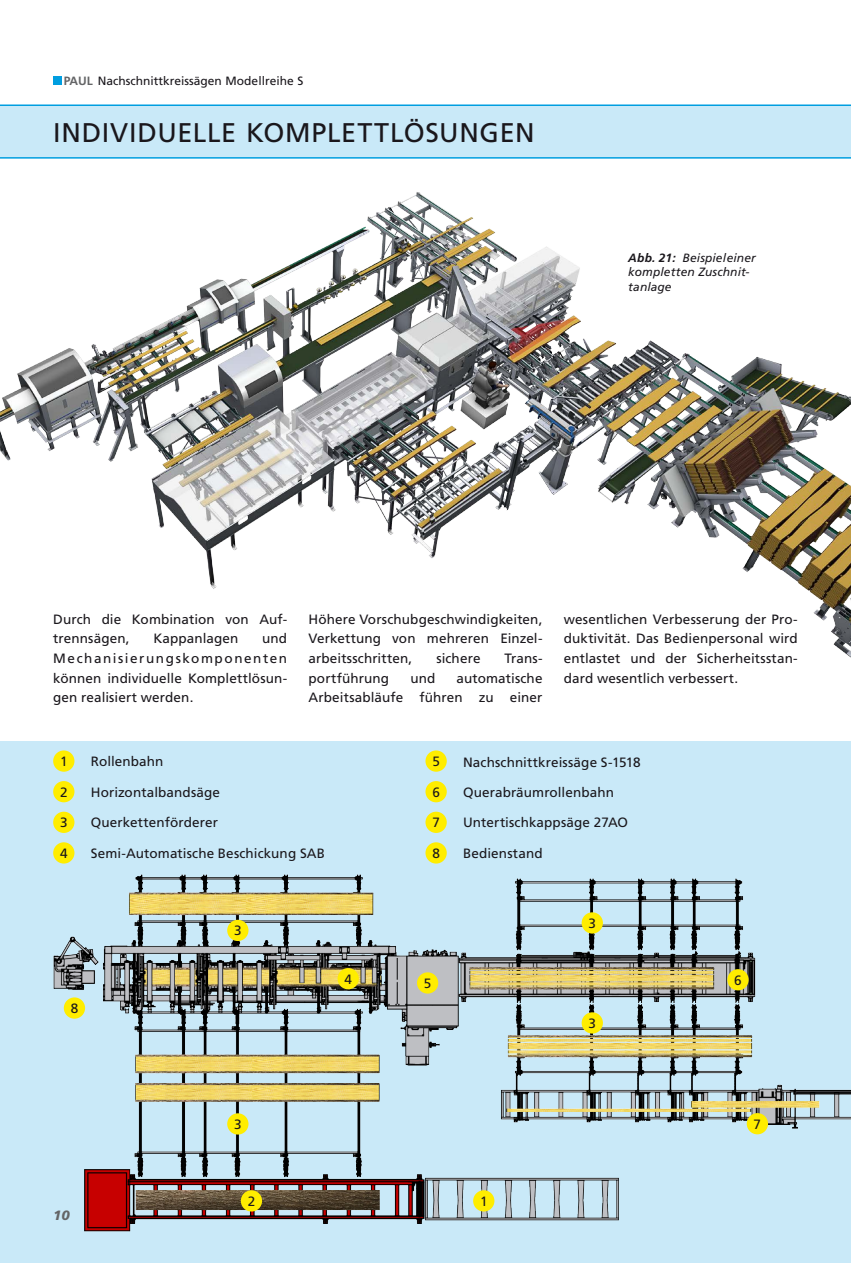
<style>
.page{position:relative;width:851px;height:1263px;background:#fff}
.page>*{position:absolute;margin:0;border:0;box-sizing:border-box;transform-origin:0 0}
.t1{font:27px "Frutiger";letter-spacing:.025em;color:#1a171c}
.t2{font:13.5px/19.6px "Frutiger";letter-spacing:.01em;color:#1a171c;text-align:justify}
.t3{font:italic 900 13.5px "Frutiger";color:#646567}
.t4{font:italic 12px/14.4px "Frutiger";letter-spacing:.01em;color:#1a171c}
.t5{font:12px "Frutiger";color:#1a171c}
.s1{font-weight:700;color:#646567}
.s2{font-weight:700}
</style>
<div class="page">
<div style="left:0;top:741px;width:850px;height:522px;background:#c9e9f8"></div>
<img style="left:0;top:192px;width:850px;height:465px">
<img style="left:53px;top:874px;width:797px;height:357px">
<div style="left:0;top:105px;width:850px;height:53px;background:#c9e9f8"></div>
<hr style="left:0;top:104px;width:850px;height:2px;background:#009ee0">
<hr style="left:0;top:157px;width:850px;height:2px;background:#009ee0">
<div style="left:53px;top:77px;width:9px;height:8px;background:#009ee0"></div>
<div style="left:473px;top:1190px;width:21px;height:21px;background:#ffed00;border-radius:50%"></div>
<div style="left:746px;top:1113px;width:21px;height:21px;background:#ffed00;border-radius:50%"></div>
<div style="left:227px;top:1113px;width:21px;height:21px;background:#ffed00;border-radius:50%"></div>
<div style="left:337px;top:968px;width:22px;height:21px;background:#ffed00;border-radius:50%"></div>
<div style="left:417px;top:972px;width:21px;height:21px;background:#ffed00;border-radius:50%"></div>
<div style="left:53px;top:750px;width:21px;height:22px;background:#ffed00;border-radius:50%"></div>
<div style="left:53px;top:781px;width:21px;height:21px;background:#ffed00;border-radius:50%"></div>
<div style="left:53px;top:812px;width:21px;height:21px;background:#ffed00;border-radius:50%"></div>
<div style="left:425px;top:750px;width:21px;height:22px;background:#ffed00;border-radius:50%"></div>
<div style="left:425px;top:781px;width:21px;height:21px;background:#ffed00;border-radius:50%"></div>
<div style="left:241px;top:1190px;width:21px;height:21px;background:#ffed00;border-radius:50%"></div>
<div style="left:64px;top:997px;width:21px;height:22px;background:#ffed00;border-radius:50%"></div>
<div style="left:727px;top:969px;width:21px;height:21px;background:#ffed00;border-radius:50%"></div>
<div style="left:425px;top:812px;width:21px;height:21px;background:#ffed00;border-radius:50%"></div>
<div style="left:227px;top:920px;width:21px;height:21px;background:#ffed00;border-radius:50%"></div>
<div style="left:581px;top:912px;width:22px;height:21px;background:#ffed00;border-radius:50%"></div>
<div style="left:581px;top:1012px;width:22px;height:21px;background:#ffed00;border-radius:50%"></div>
<div style="left:425px;top:842px;width:21px;height:21px;background:#ffed00;border-radius:50%"></div>
<div style="left:53px;top:842px;width:21px;height:21px;background:#ffed00;border-radius:50%"></div>
<p class="t5" style="left:64px;top:74px;width:241px"><span class="s1">PAUL</span> Nachschnittkreissägen Modellreihe S</p>
<h1 class="t1" style="left:53px;top:117px;width:483px">INDIVIDUELLE KOMPLETTLÖSUNGEN</h1>
<p class="t4" style="left:628px;top:250px;width:129px"><span class="s2">Abb. 21:</span> Beispiel einer kompletten Zuschnit&shy;tanlage</p>
<p class="t2" style="left:53px;top:609px;width:235px">Durch die Kombination von Auf&shy;trennsägen,</p>
<p class="t2" style="left:53px;top:629px;width:235px;text-indent:209px">und Mechanisierungskomponenten können individuelle Komplettlösun&shy;gen realisiert werden.</p>
<p class="t2" style="left:153px;top:629px;width:87px">Kappanlagen</p>
<p class="t2" style="left:308px;top:609px;width:235px">Höhere Vorschubgeschwindigkeiten, Verkettung von mehreren Einzel&shy;arbeitsschritten,</p>
<p class="t2" style="left:436px;top:648px;width:46px">sichere</p>
<p class="t2" style="left:504px;top:648px;width:39px">Trans-</p>
<p class="t2" style="left:308px;top:668px;width:82px">portführung</p>
<p class="t2" style="left:410px;top:668px;width:27px">und</p>
<p class="t2" style="left:308px;top:668px;width:235px;text-align:right">automatische<br>Arbeitsabläufe führen zu einer</p>
<p class="t2" style="left:563px;top:609px;width:235px">wesentlichen Verbesserung der Pro&shy;duktivität. Das Bedienpersonal wird entlastet und der Sicherheitsstan&shy;dard wesentlich verbessert.</p>
<p class="t2" style="left:60px;top:752px;width:9px">1</p>
<p class="t2" style="left:60px;top:782px;width:9px">2</p>
<p class="t2" style="left:60px;top:813px;width:9px">3</p>
<p class="t2" style="left:91px;top:752px;width:74px">Rollenbahn</p>
<p class="t2" style="left:91px;top:782px;width:131px">Horizontalbandsäge</p>
<p class="t2" style="left:91px;top:813px;width:129px">Querkettenförderer</p>
<p class="t2" style="left:432px;top:752px;width:9px">5</p>
<p class="t2" style="left:432px;top:782px;width:9px">6</p>
<p class="t2" style="left:432px;top:813px;width:9px">7</p>
<p class="t2" style="left:463px;top:748px;width:179px;line-height:29.5px">Nachschnittkreissäge S-1518<br>Querabräumrollenbahn</p>
<p class="t2" style="left:463px;top:813px;width:166px">Untertischkappsäge 27AO</p>
<p class="t2" style="left:91px;top:843px;width:236px">Semi-Automatische Beschickung SAB</p>
<p class="t2" style="left:463px;top:843px;width:81px">Bedienstand</p>
<p class="t2" style="left:60px;top:843px;width:9px">4</p>
<p class="t2" style="left:432px;top:843px;width:9px">8</p>
<p class="t2" style="left:71px;top:999px;width:9px">8</p>
<p class="t2" style="left:234px;top:921px;width:9px">3</p>
<p class="t2" style="left:344px;top:969px;width:9px">4</p>
<p class="t2" style="left:424px;top:973px;width:9px">5</p>
<p class="t2" style="left:588px;top:913px;width:9px">3</p>
<p class="t2" style="left:588px;top:1013px;width:9px">3</p>
<p class="t2" style="left:734px;top:970px;width:9px">6</p>
<p class="t2" style="left:234px;top:1114px;width:9px">3</p>
<p class="t2" style="left:753px;top:1114px;width:9px">7</p>
<p class="t3" style="left:53px;top:1208px;width:18px">10</p>
<p class="t2" style="left:248px;top:1191px;width:9px">2</p>
<p class="t2" style="left:480px;top:1191px;width:9px">1</p>
</div>
